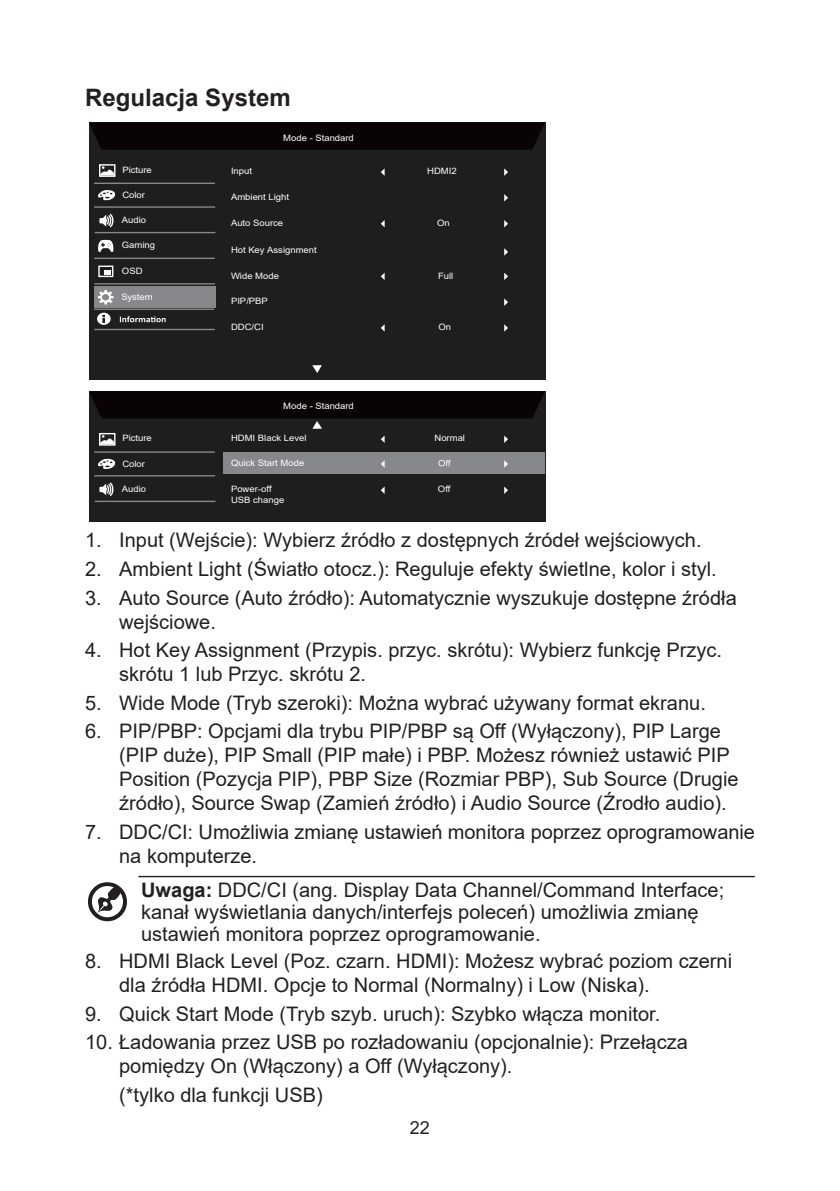
<style>
.page{position:relative;width:840px;height:1191px;background:#fff}
.page>*{position:absolute;margin:0;border:0;box-sizing:border-box;transform-origin:0 0}
.t1{font:700 24px "Arial";color:#231f20}
.Body{font:20px/24px "Arial";color:#231f20}
.Body10pt{font:20px "Arial";color:#231f20}
.t2{font:18px "Arial";color:#231f20}
.t3{font:8.8px "Arial";color:#fff;scale:1.08 1}
.s1{font-weight:700}
</style>
<div class="page">
<div style="left:89px;top:122px;width:456px;height:257px;background:#1f1e1e"></div>
<div style="left:89px;top:391px;width:456px;height:131px;background:#1f1e1e"></div>
<div style="left:223px;top:452px;width:321px;height:21px;background:#87888b"></div>
<div style="left:89px;top:122px;width:456px;height:28px;background:#0a0305"></div>
<hr style="left:94px;top:308px;width:120px;height:2px;background:#87888b">
<hr style="left:94px;top:283px;width:121px;height:1px;background:#87888b">
<hr style="left:94px;top:258px;width:121px;height:1px;background:#87888b">
<hr style="left:95px;top:232px;width:120px;height:1px;background:#87888b">
<hr style="left:94px;top:206px;width:121px;height:2px;background:#87888b">
<div style="left:94px;top:286px;width:121px;height:21px;background:#87888b"></div>
<svg style="left:98px;top:240px;width:16px;height:12px"></svg>
<div style="left:99px;top:164px;width:16px;height:13px;border:1px solid #fff"></div>
<svg style="left:100px;top:166px;width:14px;height:10px"></svg>
<svg style="left:98px;top:190px;width:18px;height:11px"></svg>
<svg style="left:381px;top:169px;width:3px;height:6px"></svg>
<svg style="left:504px;top:168px;width:3px;height:8px"></svg>
<svg style="left:99px;top:213px;width:15px;height:15px"></svg>
<hr style="left:94px;top:183px;width:121px;height:1px;background:#87888b">
<div style="left:98px;top:265px;width:15px;height:12px;border:1px solid #fff"></div>
<svg style="left:104px;top:271px;width:7px;height:4px"></svg>
<svg style="left:98px;top:290px;width:15px;height:14px"></svg>
<svg style="left:381px;top:273px;width:3px;height:7px"></svg>
<svg style="left:504px;top:273px;width:3px;height:7px"></svg>
<svg style="left:97px;top:313px;width:14px;height:12px"></svg>
<svg style="left:504px;top:248px;width:4px;height:8px"></svg>
<svg style="left:120px;top:316px;width:45px;height:6px"></svg>
<svg style="left:504px;top:220px;width:4px;height:7px"></svg>
<svg style="left:381px;top:220px;width:3px;height:7px"></svg>
<svg style="left:504px;top:324px;width:3px;height:8px"></svg>
<svg style="left:381px;top:325px;width:3px;height:6px"></svg>
<hr style="left:94px;top:329px;width:121px;height:1px;background:#87888b">
<svg style="left:504px;top:194px;width:3px;height:7px"></svg>
<svg style="left:504px;top:298px;width:3px;height:8px"></svg>
<svg style="left:312px;top:365px;width:10px;height:8px"></svg>
<hr style="left:95px;top:500px;width:120px;height:2px;background:#87888b">
<hr style="left:94px;top:475px;width:121px;height:1px;background:#87888b">
<div style="left:99px;top:433px;width:16px;height:12px;border:1px solid #fff"></div>
<svg style="left:100px;top:435px;width:14px;height:9px"></svg>
<svg style="left:98px;top:459px;width:18px;height:10px"></svg>
<svg style="left:99px;top:482px;width:15px;height:15px"></svg>
<hr style="left:94px;top:451px;width:121px;height:2px;background:#87888b">
<svg style="left:381px;top:461px;width:3px;height:6px"></svg>
<svg style="left:504px;top:460px;width:3px;height:8px"></svg>
<svg style="left:438px;top:460px;width:12px;height:6px"></svg>
<svg style="left:381px;top:436px;width:3px;height:7px"></svg>
<svg style="left:504px;top:435px;width:3px;height:8px"></svg>
<svg style="left:381px;top:487px;width:3px;height:7px"></svg>
<svg style="left:504px;top:486px;width:3px;height:8px"></svg>
<svg style="left:89px;top:391px;width:456px;height:38px"></svg>
<hr style="left:138px;top:876px;width:616px;height:1px;background:#231f20">
<svg style="left:88px;top:882px;width:39px;height:39px"></svg>
<h3 class="t1" style="left:85px;top:80px;width:207px">Regulacja System</h3>
<p class="t3" style="left:283px;top:131px;width:67px">Mode - Standard</p>
<p class="t3" style="left:122px;top:163px;width:29px">Picture</p>
<p class="t3" style="left:122px;top:189px;width:22px">Color</p>
<p class="t3" style="left:231px;top:165px;width:21px">Input</p>
<p class="t3" style="left:427px;top:165px;width:29px">HDMI2</p>
<p class="t3" style="left:231px;top:191px;width:55px">Ambient Light</p>
<p class="t3" style="left:122px;top:214px;width:24px">Audio</p>
<p class="t3" style="left:231px;top:217px;width:50px">Auto Source</p>
<p class="t3" style="left:437px;top:217px;width:13px">On</p>
<p class="t3" style="left:122px;top:239px;width:32px">Gaming</p>
<p class="t3" style="left:231px;top:244px;width:81px">Hot Key Assignment</p>
<p class="t3" style="left:122px;top:265px;width:21px">OSD</p>
<p class="t3" style="left:121px;top:290px;width:30px">System</p>
<p class="t3" style="left:231px;top:269px;width:46px">Wide Mode</p>
<p class="t3" style="left:438px;top:269px;width:16px">Full</p>
<p class="t3" style="left:231px;top:295px;width:36px">PIP/PBP</p>
<p class="t3" style="left:231px;top:321px;width:32px">DDC/CI</p>
<p class="t3" style="left:438px;top:321px;width:13px">On</p>
<p class="t3" style="left:283px;top:400px;width:67px">Mode - Standard</p>
<p class="t3" style="left:231px;top:432px;width:71px">HDMI Black Level</p>
<p class="t3" style="left:434px;top:432px;width:30px">Normal</p>
<p class="t3" style="left:122px;top:432px;width:29px">Picture</p>
<p class="t3" style="left:122px;top:458px;width:22px">Color</p>
<p class="t3" style="left:122px;top:483px;width:24px">Audio</p>
<p class="t3" style="left:231px;top:457px;width:69px">Quick Start Mode</p>
<p class="t3" style="left:231px;top:483px;width:39px">Power-off</p>
<p class="t3" style="left:437px;top:483px;width:13px">Off</p>
<p class="t3" style="left:231px;top:494px;width:51px">USB change</p>
<p class="Body" style="left:85px;top:528px;width:617px">1. Input (Wejście): Wybierz źródło z dostępnych źródeł wejściowych.</p>
<p class="Body" style="left:85px;top:557px;width:632px">2. Ambient Light (Światło otocz.): Reguluje efekty świetlne, kolor i styl.</p>
<p class="Body" style="left:119px;top:585px;width:618px;text-indent:-34px">3. Auto Source (Auto źródło): Automatycznie wyszukuje dostępne źródła wejściowe.</p>
<p class="Body" style="left:119px;top:638px;width:604px;text-indent:-34px">4. Hot Key Assignment (Przypis. przyc. skrótu): Wybierz funkcję Przyc. skrótu 1 lub Przyc. skrótu 2.</p>
<p class="Body" style="left:85px;top:690px;width:622px">5. Wide Mode (Tryb szeroki): Można wybrać używany format ekranu.</p>
<p class="Body" style="left:119px;top:719px;width:620px;text-indent:-34px">6. PIP/PBP: Opcjami dla trybu PIP/PBP są Off (Wyłączony), PIP Large (PIP duże), PIP Small (PIP małe) i PBP. Możesz również ustawić PIP Position (Pozycja PIP), PBP Size (Rozmiar PBP), Sub Source (Drugie źródło), Source Swap (Zamień źródło) i Audio Source (Źrodło audio).</p>
<p class="Body" style="left:119px;top:819px;width:637px;text-indent:-34px">7. DDC/CI: Umożliwia zmianę ustawień monitora poprzez oprogramowanie na komputerze.</p>
<p class="Body" style="left:141px;top:878px;width:584px;line-height:22px"><span class="s1">Uwaga:</span> DDC/CI (ang. Display Data Channel/Command Interface; kanał wyświetlania danych/interfejs poleceń) umożliwia zmianę ustawień monitora poprzez oprogramowanie.</p>
<p class="Body" style="left:119px;top:949px;width:614px;text-indent:-34px">8. HDMI Black Level (Poz. czarn. HDMI): Możesz wybrać poziom czerni dla źródła HDMI. Opcje to Normal (Normalny) i Low (Niska).</p>
<p class="Body" style="left:85px;top:1001px;width:576px">9. Quick Start Mode (Tryb szyb. uruch): Szybko włącza monitor.</p>
<p class="Body" style="left:119px;top:1030px;width:569px;text-indent:-34px">10. Ładowania przez USB po rozładowaniu (opcjonalnie): Przełącza pomiędzy On (Włączony) a Off (Wyłączony).</p>
<p class="Body10pt" style="left:119px;top:1081px;width:205px">(*tylko dla funkcji USB)</p>
<p class="t2" style="left:410px;top:1115px;width:22px">22</p>
</div>
